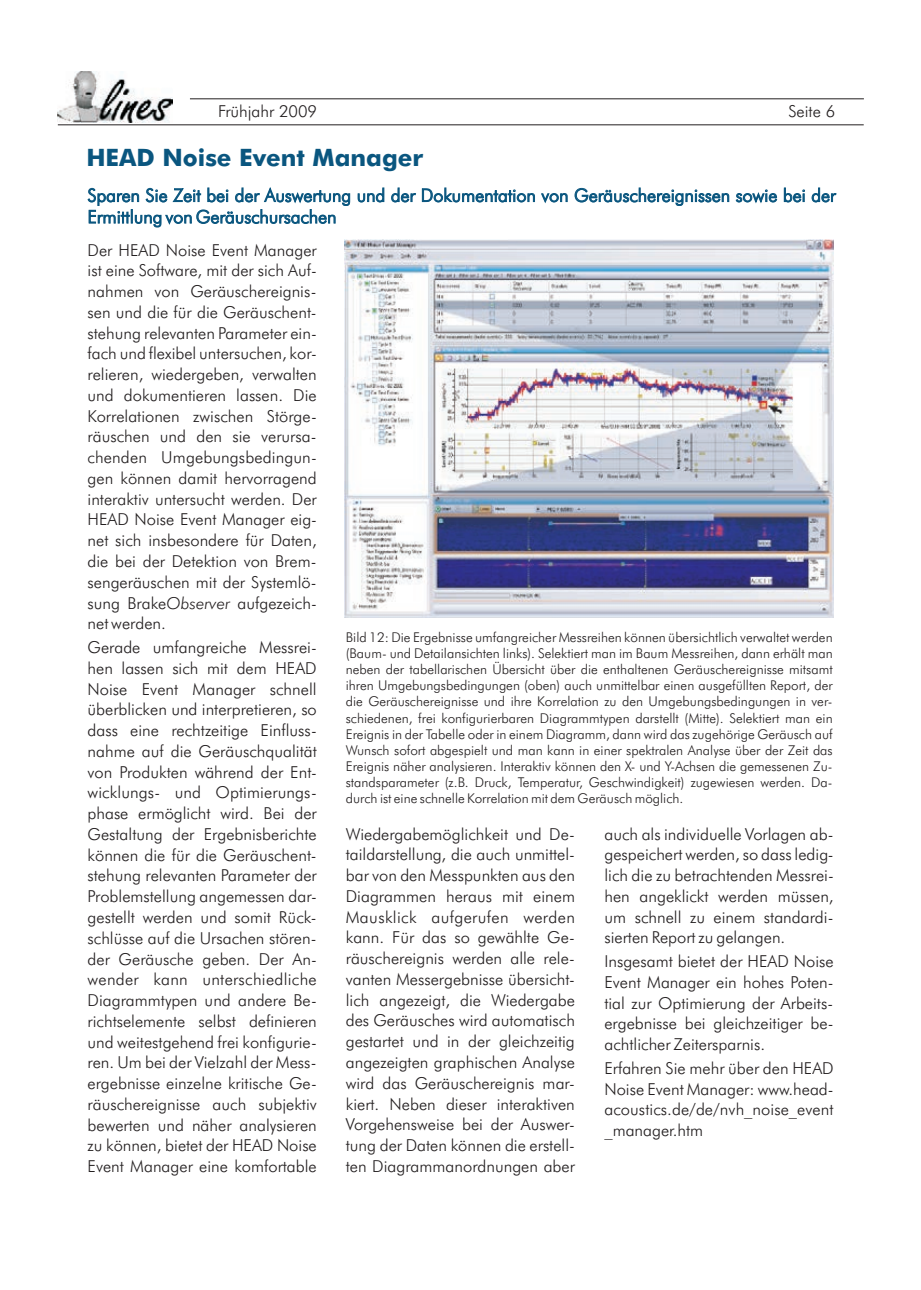
<style>
.page{position:relative;width:921px;height:1290px;background:#fff}
.page>*{position:absolute;margin:0;border:0;box-sizing:border-box;transform-origin:0 0}
.t1{font:700 24px "Futura Md BT";color:#0a567f}
.t2{font:18px/21.6px "Futura Lt BT";color:#0a567f}
.t3{font:16.5px/20.7px "Futura Lt BT";color:#231f20;text-align:justify}
.t4{font:13.5px/16.2px "Futura Lt BT";color:#231f20;text-align:justify}
.s1{font-style:italic}
</style>
<div class="page">
<img style="left:58px;top:71px;width:115px;height:51px">
<hr style="left:58px;top:124px;width:806px;height:1px;background:#231f20">
<hr style="left:190px;top:98px;width:674px;height:1px;background:#231f20">
<img style="left:345px;top:240px;width:489px;height:377px">
<p class="t3" style="left:218px;top:102px;width:101px">Frühjahr 2009</p>
<p class="t3" style="left:788px;top:102px;width:48px">Seite 6</p>
<h1 class="t1" style="left:86px;top:148px;width:339px">HEAD Noise Event Manager</h1>
<p class="t2" style="left:88px;top:186px;width:750px">Sparen Sie Zeit bei der Auswertung und der Dokumentation von Geräuschereignissen sowie bei der<br>Ermittlung von Geräuschursachen</p>
<p class="t3" style="left:88px;top:241px;width:231px">Der HEAD Noise Event Manager ist eine Software, mit der sich Auf&shy;nahmen von Geräuschereignis&shy;sen und die für die Geräuschent&shy;stehung relevanten Parameter ein&shy;fach und flexibel untersuchen, kor&shy;relieren, wiedergeben, verwalten und dokumentieren lassen. Die Korrelationen zwischen Störge&shy;räuschen und den sie verursa&shy;chenden Umgebungsbedingun&shy;gen können damit hervorragend interaktiv untersucht werden. Der HEAD Noise Event Manager eig&shy;net sich insbesondere für Daten, die bei der Detektion von Brem&shy;sengeräuschen mit der Systemlö&shy;sung Brake<span class="s1">Observer</span> aufgezeich&shy;net werden.</p>
<p class="t3" style="left:88px;top:638px;width:231px">Gerade umfangreiche Messrei&shy;hen lassen sich mit dem HEAD Noise Event Manager schnell überblicken und interpretieren, so dass eine rechtzeitige Einfluss&shy;nahme auf die Geräuschqualität von Produkten während der Ent&shy;wicklungs- und Optimierungs&shy;phase ermöglicht wird. Bei der Gestaltung der Ergebnisberichte können die für die Geräuschent&shy;stehung relevanten Parameter der Problemstellung angemessen dar&shy;gestellt werden und somit Rück&shy;schlüsse auf die Ursachen stören&shy;der Geräusche geben. Der An&shy;wender kann unterschiedliche Diagrammtypen und andere Be&shy;richtselemente selbst definieren und weitestgehend frei konfigurie&shy;ren. Um bei der Vielzahl der Mess&shy;ergebnisse einzelne kritische Ge&shy;räuschereignisse auch subjektiv bewerten und näher analysieren zu können, bietet der HEAD Noise Event Manager eine komfortable</p>
<p class="t4" style="left:346px;top:630px;width:488px">Bild 12: Die Ergebnisse umfangreicher Messreihen können übersichtlich verwaltet werden (Baum- und Detailansichten links). Selektiert man im Baum Messreihen, dann erhält man neben der tabellarischen Übersicht über die enthaltenen Geräuschereignisse mitsamt ihren Umgebungsbedingungen (oben) auch unmittelbar einen ausgefüllten Report, der die Geräuschereignisse und ihre Korrelation zu den Umgebungsbedingungen in ver&shy;schiedenen, frei konfigurierbaren Diagrammtypen darstellt (Mitte). Selektiert man ein Ereignis in der Tabelle oder in einem Diagramm, dann wird das zugehörige Geräusch auf Wunsch sofort abgespielt und man kann in einer spektralen Analyse über der Zeit das Ereignis näher analysieren. Interaktiv können den X- und Y-Achsen die gemessenen Zu&shy;standsparameter (z.B. Druck, Temperatur, Geschwindigkeit) zugewiesen werden. Da&shy;durch ist eine schnelle Korrelation mit dem Geräusch möglich.</p>
<p class="t3" style="left:346px;top:825px;width:231px">Wiedergabemöglichkeit und De&shy;taildarstellung, die auch unmittel&shy;bar von den Messpunkten aus den Diagrammen heraus mit einem Mausklick aufgerufen werden kann. Für das so gewählte Ge&shy;räuschereignis werden alle rele&shy;vanten Messergebnisse übersicht&shy;lich angezeigt, die Wiedergabe des Geräusches wird automatisch gestartet und in der gleichzeitig angezeigten graphischen Analyse wird das Geräuschereignis mar&shy;kiert. Neben dieser interaktiven Vorgehensweise bei der Auswer&shy;tung der Daten können die erstell&shy;ten Diagrammanordnungen aber</p>
<p class="t3" style="left:604px;top:825px;width:231px">auch als individuelle Vorlagen ab&shy;gespeichert werden, so dass ledig&shy;lich die zu betrachtenden Messrei&shy;hen angeklickt werden müssen, um schnell zu einem standardi&shy;sierten Report zu gelangen.</p>
<p class="t3" style="left:604px;top:952px;width:231px">Insgesamt bietet der HEAD Noise Event Manager ein hohes Poten&shy;tial zur Optimierung der Arbeits&shy;ergebnisse bei gleichzeitiger be&shy;achtlicher Zeitersparnis.</p>
<p class="t3" style="left:604px;top:1059px;width:231px">Erfahren Sie mehr über den HEAD Noise Event Manager: www.head&shy;acoustics.de/de/nvh_noise_event _manager.htm</p>
</div>
